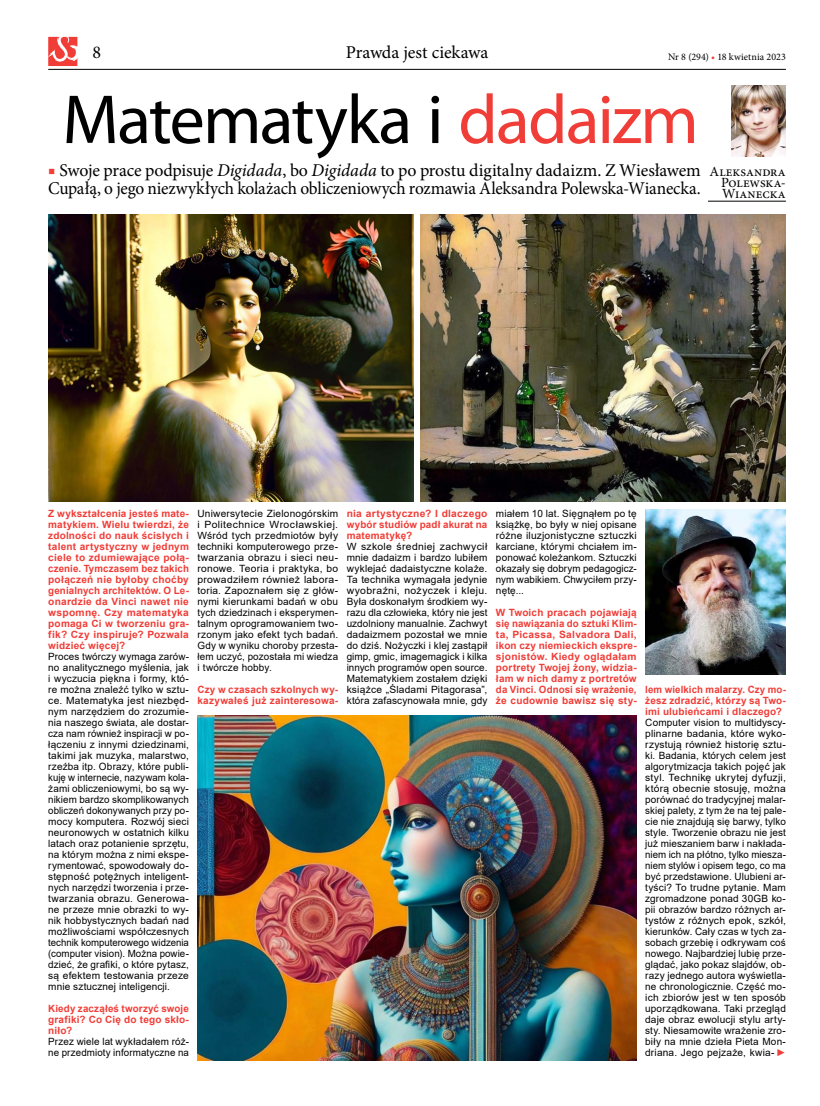
<style>
.page{position:relative;width:820px;height:1106px;background:#fff}
.page>*{position:absolute;margin:0;border:0;box-sizing:border-box;transform-origin:0 0}
.t1{font:70px "Myriad Pro";letter-spacing:-.025em;color:#000}
.t2{font:18px/18px "Minion Pro";letter-spacing:-.02em;color:#000}
.t3{font:14px/11px "Minion Pro";color:#000;text-align:justify}
.t4{font:10px/11px "Arial";letter-spacing:.015em;color:#000;text-align:justify}
.t5{font:700 10px/11px "Arial";letter-spacing:.02em;color:#f13d37;text-align:justify}
.t6{font:10px/11px "Arial";letter-spacing:.015em;color:#000;text-align:justify;scale:1.04 1}
.t7{font:10px "Minion Pro";color:#000}
.s1{color:#f13d37}
.s2{font-style:italic}
.s3{font-style:italic;color:#f13d37}
</style>
<div class="page">
<hr style="left:707px;top:201px;width:78px;height:1px;background:#000">
<img style="left:731px;top:85px;width:54px;height:72px">
<img style="left:645px;top:509px;width:140px;height:166px">
<img style="left:420px;top:215px;width:365px;height:287px">
<img style="left:48px;top:215px;width:365px;height:287px">
<img style="left:197px;top:715px;width:439px;height:345px">
<hr style="left:48px;top:69px;width:737px;height:1px;background:#000">
<svg style="left:48px;top:37px;width:29px;height:29px"></svg>
<h2 class="t2" style="left:92px;top:43px;width:10px">8</h2>
<h2 class="t2" style="left:345px;top:43px;width:144px">Prawda jest ciekawa</h2>
<p class="t7" style="left:667px;top:50px;width:119px">Nr 8 (294) <span class="s1">•</span> 18 kwietnia 2023</p>
<h1 class="t1" style="left:62px;top:76px;width:637px">Matematyka i <span class="s1">dadaizm</span></h1>
<h2 class="t2" style="left:48px;top:161px;width:653px"><span class="s1">■</span> Swoje prace podpisuje <span class="s2">Digidada</span>, bo <span class="s2">Digidada</span> to po prostu digitalny dadaizm. Z Wiesławem<br>Cupałą, o jego niezwykłych kolażach obliczeniowych rozmawia Aleksandra Polewska-Wianecka.</h2>
<h3 class="t3" style="left:720px;top:166px;width:66px;text-indent:-11px">Aleksandra Polewska-Wianecka</h3>
<p class="t5" style="left:48px;top:508px;width:142px">Z wykształcenia jesteś mate&shy;matykiem. Wielu twierdzi, że zdolności do nauk ścisłych i talent artystyczny w jednym ciele to zdumiewające połą&shy;czenie. Tymczasem bez takich połączeń nie byłoby choćby genialnych architektów. O Le&shy;onardzie da Vinci nawet nie wspomnę. Czy matematyka pomaga Ci w tworzeniu gra&shy;fik? Czy inspiruje? Pozwala widzieć więcej?</p>
<p class="t4" style="left:48px;top:651px;width:142px">Proces twórczy wymaga zarów&shy;no analitycznego myślenia, jak i wyczucia piękna i formy, któ&shy;re można znaleźć tylko w sztu&shy;ce. Matematyka jest niezbęd&shy;nym narzędziem do zrozumie&shy;nia naszego świata, ale dostar&shy;cza nam również inspiracji w po&shy;łączeniu z innymi dziedzinami, takimi jak muzyka, malarstwo, rzeźba itp. Obrazy, które publi&shy;kuję w internecie, nazywam kola&shy;żami obliczeniowymi, bo są wy&shy;nikiem bardzo skomplikowanych obliczeń dokonywanych przy po&shy;mocy komputera. Rozwój sieci neuronowych w ostatnich kilku latach oraz potanienie sprzętu, na którym można z nimi ekspe&shy;rymentować, spowodowały do&shy;stępność potężnych inteligent&shy;nych narzędzi tworzenia i prze&shy;twarzania obrazu. Generowa&shy;ne przeze mnie obrazki to wy&shy;nik hobbystycznych badań nad możliwościami współczesnych technik komputerowego widzenia (computer vision). Można powie&shy;dzieć, że grafiki, o które pytasz, są efektem testowania przeze mnie sztucznej inteligencji.</p>
<p class="t5" style="left:48px;top:1003px;width:142px">Kiedy zacząłeś tworzyć swoje grafiki? Co Cię do tego skło&shy;niło?</p>
<p class="t4" style="left:48px;top:1036px;width:142px">Przez wiele lat wykładałem róż&shy;ne przedmioty informatyczne na</p>
<p class="t4" style="left:197px;top:508px;width:142px">Uniwersytecie Zielonogórskim i Politechnice Wrocławskiej.<br>Wśród tych przedmiotów były techniki komputerowego prze&shy;twarzania obrazu i sieci neu&shy;ronowe. Teoria i praktyka, bo prowadziłem również labora&shy;toria. Zapoznałem się z głów&shy;nymi kierunkami badań w obu tych dziedzinach i eksperymen&shy;talnym oprogramowaniem two&shy;rzonym jako efekt tych badań.<br>Gdy w wyniku choroby przesta&shy;łem uczyć, pozostała mi wiedza i twórcze hobby.</p>
<p class="t5" style="left:197px;top:684px;width:142px">Czy w czasach szkolnych wy&shy;kazywałeś już zainteresowa-</p>
<p class="t5" style="left:346px;top:508px;width:142px">nia artystyczne? I dlaczego wybór studiów padł akurat na matematykę?</p>
<p class="t6" style="left:346px;top:541px;width:137px">W szkole średniej zachwycił mnie dadaizm i bardzo lubiłem wyklejać dadaistyczne kolaże.<br>Ta technika wymagała jedynie wyobraźni, nożyczek i kleju.<br>Była doskonałym środkiem wy&shy;razu dla człowieka, który nie jest uzdolniony manualnie. Zachwyt dadaizmem pozostał we mnie do dziś. Nożyczki i klej zastąpił gimp, gmic, imagemagick i kilka innych programów open source.<br>Matematykiem zostałem dzięki książce „Śladami Pitagorasa”, która zafascynowała mnie, gdy</p>
<p class="t4" style="left:495px;top:508px;width:142px">miałem 10 lat. Sięgnąłem po tę książkę, bo były w niej opisane różne iluzjonistyczne sztuczki karciane, którymi chciałem im&shy;ponować koleżankom. Sztuczki okazały się dobrym pedagogicz&shy;nym wabikiem. Chwyciłem przy&shy;nętę...</p>
<p class="t5" style="left:495px;top:607px;width:142px">W Twoich pracach pojawiają się nawiązania do sztuki Klim&shy;ta, Picassa, Salvadora Dali, ikon czy niemieckich ekspre&shy;sjonistów. Kiedy oglądałam portrety Twojej żony, widzia&shy;łam w nich damy z portretów da Vinci. Odnosi się wrażenie, że cudownie bawisz się sty-</p>
<p class="t5" style="left:645px;top:684px;width:142px">lem wielkich malarzy. Czy mo&shy;żesz zdradzić, którzy są Two&shy;imi ulubieńcami i dlaczego?</p>
<p class="t4" style="left:645px;top:717px;width:142px">Computer vision to multidyscy&shy;plinarne badania, które wyko&shy;rzystują również historię sztu&shy;ki. Badania, których celem jest algorytmizacja takich pojęć jak styl. Technikę ukrytej dyfuzji, którą obecnie stosuję, można porównać do tradycyjnej malar&shy;skiej palety, z tym że na tej pale&shy;cie nie znajdują się barwy, tylko style. Tworzenie obrazu nie jest już mieszaniem barw i nakłada&shy;niem ich na płótno, tylko miesza&shy;niem stylów i opisem tego, co ma być przedstawione. Ulubieni ar&shy;tyści? To trudne pytanie. Mam zgromadzone ponad 30GB ko&shy;pii obrazów bardzo różnych ar&shy;tystów z różnych epok, szkół, kierunków. Cały czas w tych za&shy;sobach grzebię i odkrywam coś nowego. Najbardziej lubię prze&shy;glądać, jako pokaz slajdów, ob&shy;razy jednego autora wyświetla&shy;ne chronologicznie. Część mo&shy;ich zbiorów jest w ten sposób uporządkowana. Taki przegląd daje obraz ewolucji stylu arty&shy;sty. Niesamowite wrażenie zro&shy;biły na mnie dzieła Pieta Mon&shy;driana. Jego pejzaże, kwia-<span class="s3">►</span></p>
</div>
